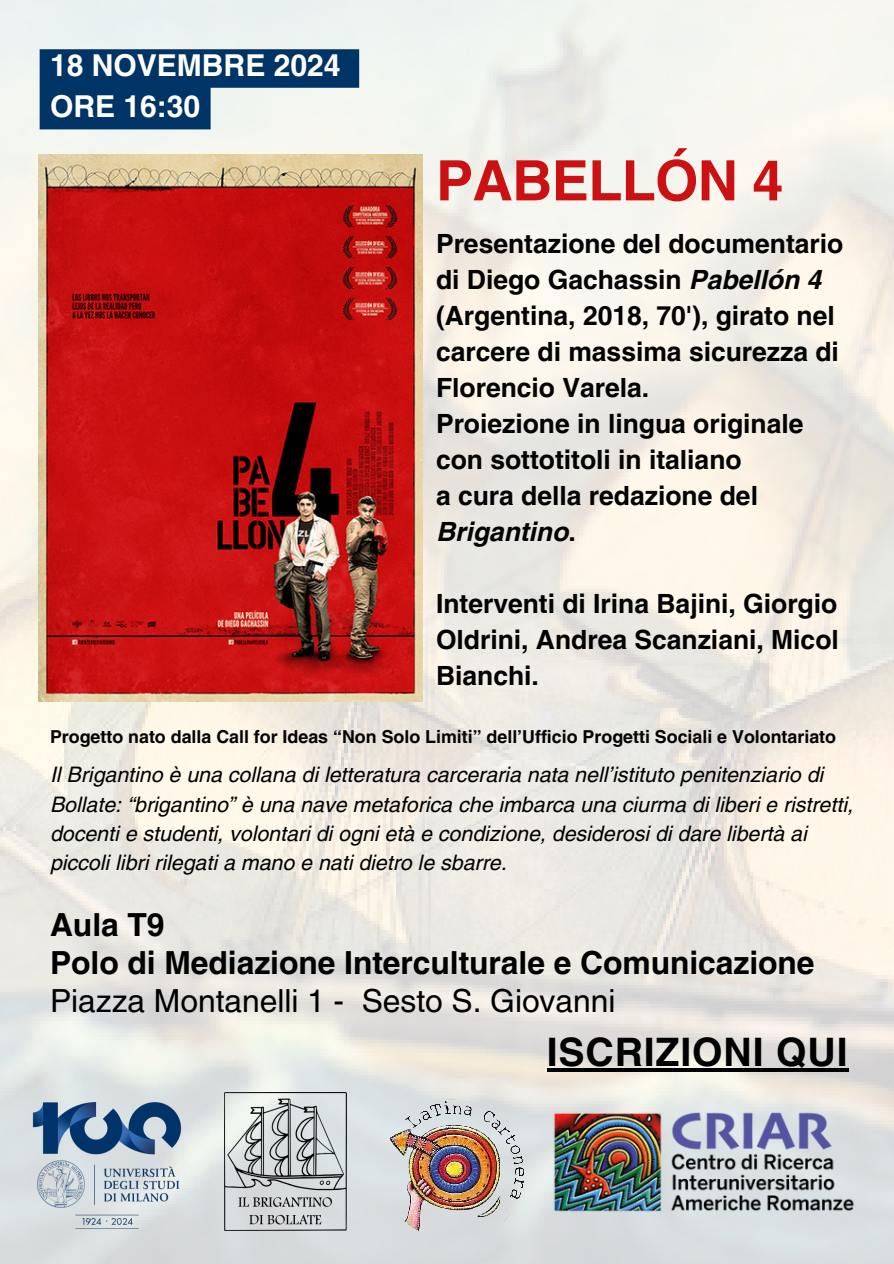
<style>
.page{position:relative;width:894px;height:1264px;background:#fff}
.page>*{position:absolute;margin:0;border:0;box-sizing:border-box;transform-origin:0 0}
.t1{font:700 55.8px "Helvetica LT Pro";letter-spacing:-.01em;color:#cb1112}
.t2{font:700 39.3px "Helvetica LT Pro";letter-spacing:.02em;color:#000}
.t3{font:700 31.8px/38.2px "Helvetica LT Pro";color:#000}
.t4{font:700 30.15px/41.7px "Helvetica LT Pro";color:#fff}
.t5{font:700 26.55px/36px "Helvetica LT Pro";color:#020203}
.t6{font:italic 21.3px/29.2px "Helvetica LT Pro";color:#000}
.t7{font:700 17.85px "Helvetica LT Pro";color:#020203}
.s1{font-style:italic}
.s2{font-weight:400}
</style>
<div class="page">
<img style="left:0;top:0;width:893px;height:1263px">
<img style="left:24px;top:1093px;width:165px;height:144px">
<img style="left:224px;top:1092px;width:123px;height:138px">
<img style="left:375px;top:1093px;width:159px;height:150px">
<img style="left:534px;top:1077px;width:339px;height:169px">
<img style="left:38px;top:154px;width:384px;height:547px">
<svg style="left:40px;top:49px;width:319px;height:80px"></svg>
<hr style="left:546px;top:1068px;width:302px;height:3px;background:#000">
<h5 class="t4" style="left:50px;top:47px;width:292px">18 NOVEMBRE 2024<br>ORE 16:30</h5>
<h3 class="t1" style="left:436px;top:160px;width:348px">PABELLÓN 4</h3>
<p class="t5" style="left:436px;top:228px;width:409px">Presentazione del documentario di Diego Gachassin <span class="s1">Pabellón 4 </span>(Argentina, 2018, 70'), girato nel carcere di massima sicurezza di<br>Florencio Varela.<br>Proiezione in lingua originale con sottotitoli in italiano<br>a cura della redazione del<br><span class="s1">Brigantino</span>.</p>
<h1 class="t5" style="left:436px;top:588px;width:404px;text-align:justify">Interventi di Irina Bajini, Giorgio Oldrini, Andrea Scanziani, Micol Bianchi.</h1>
<h4 class="t7" style="left:50px;top:729px;width:787px">Progetto nato dalla Call for Ideas “Non Solo Limiti” dell’Ufficio Progetti Sociali e Volontariato</h4>
<p class="t6" style="left:50px;top:762px;width:804px">Il Brigantino è una collana di letteratura carceraria nata nell’istituto penitenziario di Bollate: “brigantino” è una nave metaforica che imbarca una ciurma di liberi e ristretti, docenti e studenti, volontari di ogni età e condizione, desiderosi di dare libertà ai piccoli libri rilegati a mano e nati dietro le sbarre.</p>
<h5 class="t3" style="left:50px;top:908px;width:766px">Aula T9<br>Polo di Mediazione Interculturale e Comunicazione<br><span class="s2">Piazza Montanelli 1 - Sesto S. Giovanni</span></h5>
<h6 class="t2" style="left:546px;top:1037px;width:302px">ISCRIZIONI QUI</h6>
</div>
